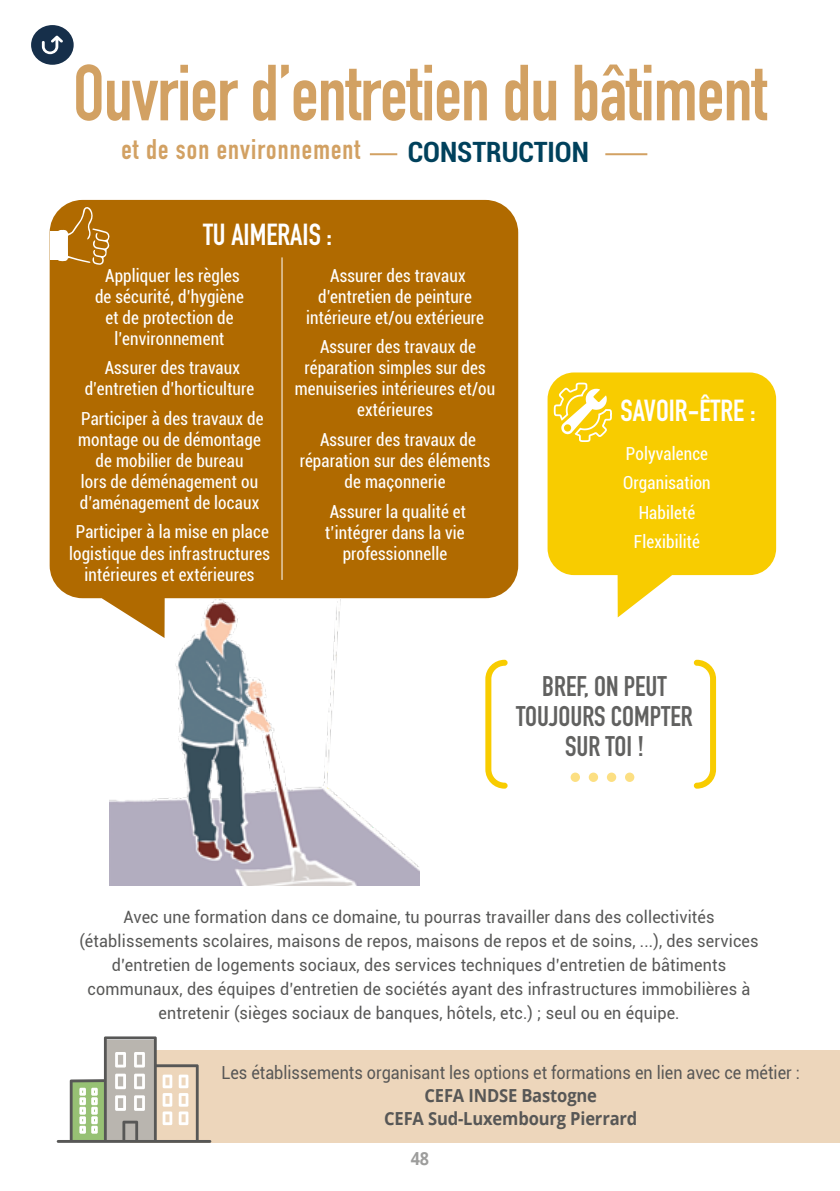
<style>
.page{position:relative;width:840px;height:1191px;background:#fff}
.page>*{position:absolute;margin:0;border:0;box-sizing:border-box;transform-origin:0 0}
.t1{font:700 78px "DIN Condensed";letter-spacing:-.01em;color:#d2a163;scale:.95 1}
.t2{font:700 30px "DIN Condensed";color:#fff}
.t3{font:700 28px/30px "DIN Condensed";color:#616160;text-align:center}
.t4{font:700 28px "DIN Condensed";letter-spacing:.04em;color:#d2a163}
.t5{font:700 condensed 28px "Roboto";color:#00415c}
.t6{font:condensed 18px/21px "Roboto";letter-spacing:.01em;color:#fff;text-align:center;scale:.95 1}
.t7{font:18px "Roboto";color:#575756;scale:.9 1}
.t8{font:700 18px/23px "Open Sans";letter-spacing:-.01em;color:#575756;text-align:center;scale:.92 1}
.t9{font:700 18px "Open Sans";color:#9d9d9c;scale:.9 1}
.t10{font:17px/24px "Roboto";letter-spacing:.01em;color:#575756;text-align:center;scale:.95 1}
</style>
<div class="page">
<img style="left:109px;top:638px;width:311px;height:247px">
<div style="left:131px;top:1050px;width:708px;height:92px;background:#edd6bb"></div>
<svg style="left:50px;top:200px;width:468px;height:438px;background:#b67616"></svg>
<svg style="left:547px;top:372px;width:228px;height:245px;fill:#f8cc00"></svg>
<svg style="left:485px;top:659px;width:23px;height:130px"></svg>
<svg style="left:693px;top:659px;width:23px;height:130px"></svg>
<div style="left:570px;top:772px;width:9px;height:10px;background:#fcdf82;border-radius:50%"></div>
<svg style="left:606px;top:772px;width:10px;height:10px"></svg>
<div style="left:588px;top:772px;width:9px;height:10px;background:#fcdf82;border-radius:50%"></div>
<svg style="left:624px;top:772px;width:10px;height:10px"></svg>
<svg style="left:57px;top:1036px;width:154px;height:106px"></svg>
<svg style="left:57px;top:206px;width:53px;height:59px;background:#bf8630"></svg>
<div style="left:50px;top:231px;width:9px;height:29px;background:#fff"></div>
<svg style="left:552px;top:381px;width:60px;height:62px"></svg>
<hr style="left:605px;top:153px;width:42px;height:2px;background:#d2a163">
<hr style="left:369px;top:153px;width:28px;height:2px;background:#d2a163">
<hr style="left:281px;top:257px;width:1px;height:323px;background:#fff">
<svg style="left:31px;top:25px;width:43px;height:40px"></svg>
<h1 class="t1" style="left:73px;top:40px;width:731px">Ouvrier d’entretien du bâtiment</h1>
<h3 class="t4" style="left:121px;top:130px;width:240px">et de son environnement</h3>
<h3 class="t5" style="left:407px;top:132px;width:183px">CONSTRUCTION</h3>
<h2 class="t2" style="left:203px;top:214px;width:130px">TU AIMERAIS :</h2>
<p class="t6" style="left:95px;top:264px;width:158px">Appliquer les règles de sécurité, d’hygiène et de protection de l’environnement</p>
<p class="t6" style="left:85px;top:357px;width:180px">Assurer des travaux d’entretien d’horticulture</p>
<p class="t6" style="left:78px;top:407px;width:196px">Participer à des travaux de montage ou de démontage de mobilier de bureau<br>lors de déménagement ou d’aménagement de locaux</p>
<p class="t6" style="left:69px;top:521px;width:213px">Participer à la mise en place logistique des infrastructures intérieures et extérieures</p>
<p class="t6" style="left:306px;top:264px;width:189px">Assurer des travaux d’entretien de peinture intérieure et/ou extérieure</p>
<p class="t6" style="left:294px;top:336px;width:212px">Assurer des travaux de réparation simples sur des menuiseries intérieures et/ou extérieures</p>
<p class="t6" style="left:299px;top:428px;width:202px">Assurer des travaux de réparation sur des éléments de maçonnerie</p>
<p class="t6" style="left:325px;top:500px;width:149px">Assurer la qualité et t’intégrer dans la vie professionnelle</p>
<h2 class="t2" style="left:620px;top:390px;width:136px">SAVOIR-ÊTRE :</h2>
<p class="t6" style="left:623px;top:438px;width:93px;line-height:29.6px">Polyvalence<br>Organisation<br>Habileté<br>Flexibilité</p>
<h3 class="t3" style="left:516px;top:671px;width:178px">BREF, ON PEUT<br>TOUJOURS COMPTER<br>SUR TOI !</h3>
<p class="t10" style="left:79px;top:904px;width:716px">Avec une formation dans ce domaine, tu pourras travailler dans des collectivités (établissements scolaires, maisons de repos, maisons de repos et de soins, ...), des services d’entretien de logements sociaux, des services techniques d’entretien de bâtiments communaux, des équipes d’entretien de sociétés ayant des infrastructures immobilières à entretenir (sièges sociaux de banques, hôtels, etc.) ; seul ou en équipe.</p>
<p class="t7" style="left:221px;top:1060px;width:644px">Les établissements organisant les options et formations en lien avec ce métier :</p>
<p class="t8" style="left:384px;top:1083px;width:276px">CEFA INDSE Bastogne<br>CEFA Sud-Luxembourg Pierrard</p>
<p class="t9" style="left:410px;top:1145px;width:22px">48</p>
</div>
